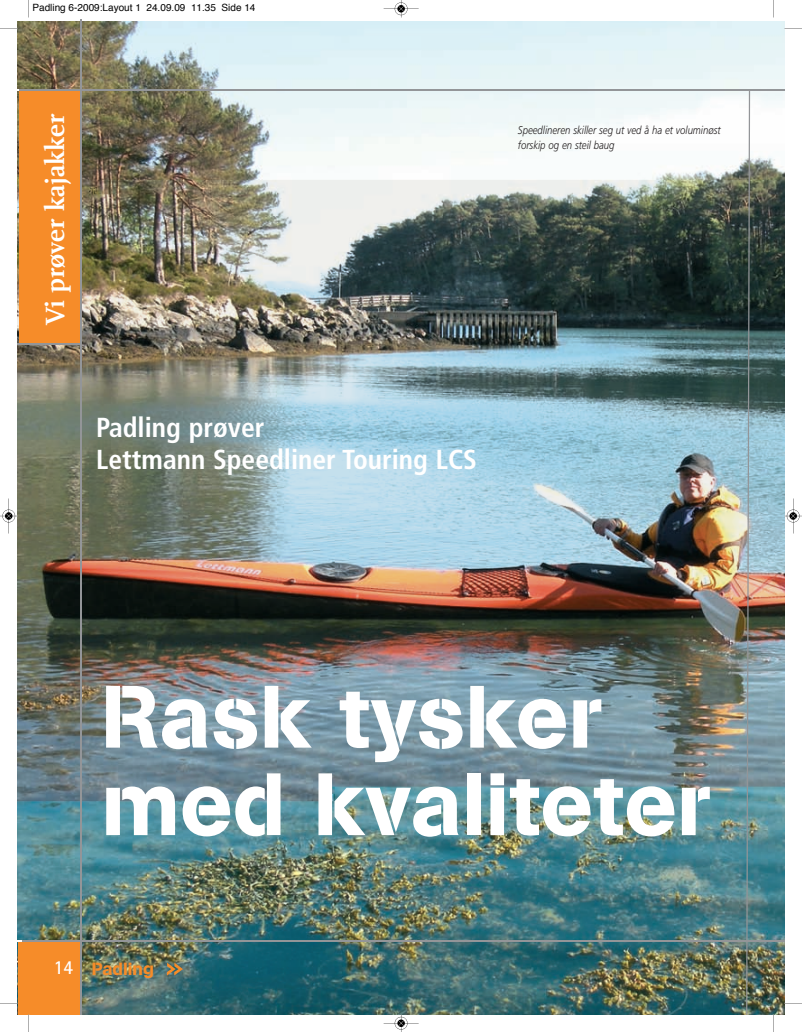
<style>
.page{position:relative;width:802px;height:1032px;background:#fff}
.page>*{position:absolute;margin:0;border:0;box-sizing:border-box;transform-origin:0 0}
.t1{font:87.5px/87.5px "AG Book Stencil";color:#fff}
.t2{font:700 condensed 27.5px/32.5px "Frutiger";color:#fff}
.t3{font:700 27.5px "Scala";color:#fff}
.t4{font:700 20px "Rotis Sans Serif";color:#fff;scale:.9 1}
.t5{font:17.5px "AG Book Stencil";color:#f68c29}
.t6{font:italic 300 11.25px/15px "Frutiger LT";color:#231f20;scale:.85 1}
.t7{font:10px "Helvetica";color:#000}
</style>
<div class="page">
<img style="left:18px;top:22px;width:766px;height:992px">
<div style="left:20px;top:91px;width:61px;height:253px;background:#f68c29"></div>
<div style="left:18px;top:941px;width:63px;height:73px;background:#f68c29"></div>
<hr style="left:81px;top:19px;width:1px;height:995px;background:#939598">
<hr style="left:18px;top:940px;width:766px;height:2px;background:#fff">
<hr style="left:18px;top:90px;width:766px;height:1px;background:#fff">
<img style="left:746px;top:91px;width:4px;height:923px">
<hr style="left:18px;top:344px;width:63px;height:1px;background:#939598">
<svg style="left:167px;top:963px;width:16px;height:12px"></svg>
<hr style="left:19px;top:90px;width:765px;height:1px;background:#939598">
<hr style="left:22px;top:940px;width:762px;height:2px;background:#939598">
<svg style="left:28px;top:0;width:1px;height:18px"></svg>
<svg style="left:0;top:28px;width:18px;height:2px"></svg>
<svg style="left:773px;top:0;width:1px;height:18px"></svg>
<svg style="left:784px;top:28px;width:18px;height:2px"></svg>
<svg style="left:28px;top:1014px;width:2px;height:18px"></svg>
<svg style="left:0;top:1003px;width:18px;height:1px"></svg>
<svg style="left:772px;top:1014px;width:2px;height:18px"></svg>
<svg style="left:784px;top:1003px;width:18px;height:1px"></svg>
<hr style="left:383px;top:9px;width:35px;height:1px;background:#000">
<svg style="left:394px;top:0;width:14px;height:18px"></svg>
<hr style="left:383px;top:1023px;width:35px;height:1px;background:#000">
<svg style="left:394px;top:1014px;width:14px;height:18px"></svg>
<hr style="left:9px;top:498px;width:1px;height:35px;background:#000">
<svg style="left:0;top:509px;width:18px;height:14px"></svg>
<hr style="left:793px;top:498px;width:1px;height:35px;background:#000">
<svg style="left:784px;top:509px;width:18px;height:14px"></svg>
<p class="t7" style="left:32px;top:4px;width:224px">Padling 6-2009:Layout 1 24.09.09 11.35 Side 14</p>
<h2 class="t3" style="left:39px;top:325px;width:213px;rotate:-90deg">Vi prøver kajakker</h2>
<h2 class="t2" style="left:96px;top:413px;width:382px">Padling prøver<br>Lettmann Speedliner Touring LCS</h2>
<p class="t6" style="left:518px;top:123px;width:240px">Speedlineren skiller seg ut ved å ha et voluminøst forskip og en steil baug</p>
<h1 class="t1" style="left:101px;top:679px;width:610px">Rask tysker med kvaliteter</h1>
<h3 class="t4" style="left:54px;top:960px;width:23px">14</h3>
<h3 class="t5" style="left:92px;top:962px;width:64px">Padling</h3>
</div>
